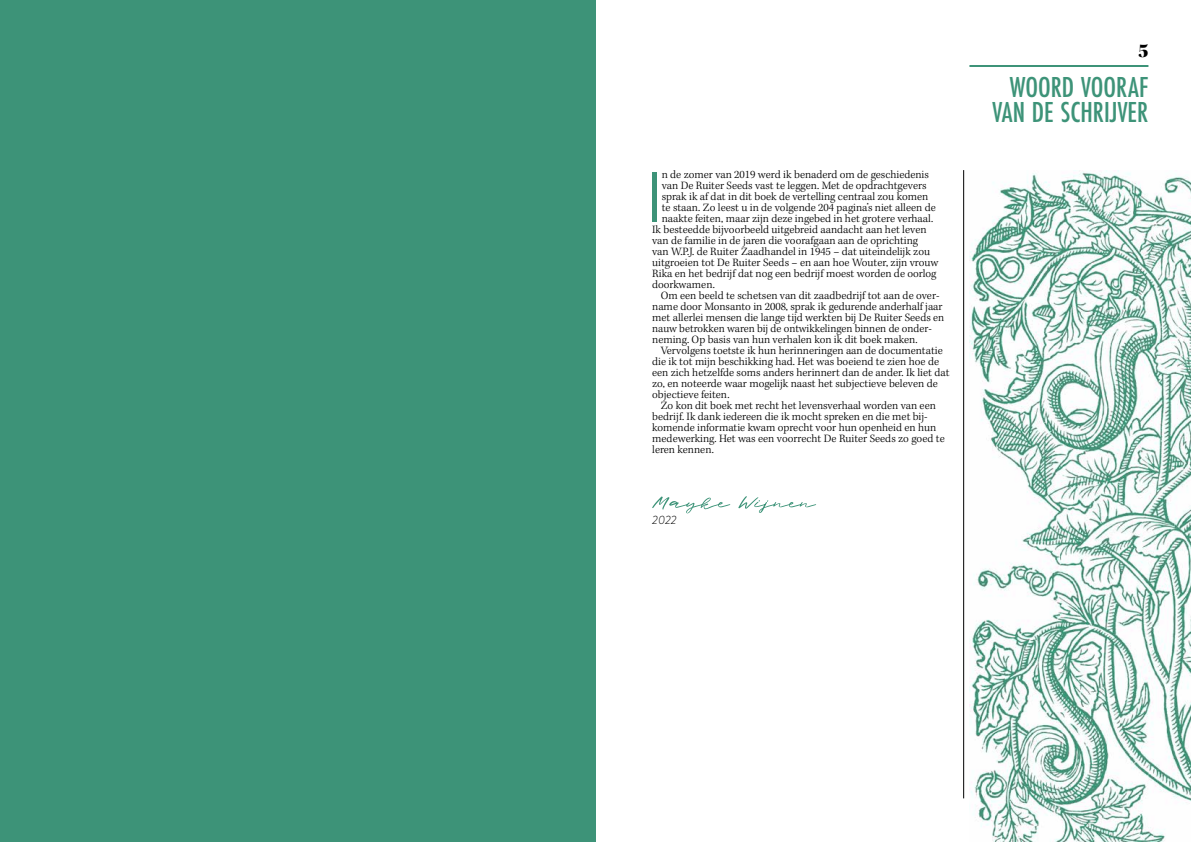
<style>
.page{position:relative;width:1191px;height:842px;background:#fff}
.page>*{position:absolute;margin:0;border:0;box-sizing:border-box;transform-origin:0 0}
.t1{font:300 condensed 70px "Futura BT";color:#3d9378}
.t2{font:500 30px/25px "Futura PT Cond";color:#3d9378;text-align:center}
.t3{font:20px "Kepler Std Black Disp";color:#000}
.t4{font:italic 300 12px "Brandon Grotesque";color:#000}
.t5{font:300 11.5px "Kepler Std";color:#000}
</style>
<div class="page">
<hr style="left:969px;top:65px;width:179px;height:2px;background:#3d9378">
<hr style="left:963px;top:170px;width:1px;height:628px;background:#000">
<svg style="left:652px;top:496px;width:164px;height:17px"></svg>
<div style="left:0;top:0;width:595px;height:842px;background:#3d9378"></div>
<img style="left:969px;top:170px;width:222px;height:672px">
<h1 class="t1" style="left:647px;top:155px;width:16px">I</h1>
<p class="t5" style="left:661px;top:168px;width:269px">n de zomer van 2019 werd ik benaderd om de geschiedenis</p>
<p class="t5" style="left:661px;top:179px;width:266px">van De Ruiter Seeds vast te leggen. Met de opdrachtgevers</p>
<p class="t5" style="left:661px;top:190px;width:268px">sprak ik af dat in dit boek de vertelling centraal zou komen</p>
<p class="t5" style="left:661px;top:201px;width:275px">te staan. Zo leest u in de volgende 204 pagina’s niet alleen de</p>
<p class="t5" style="left:661px;top:212px;width:273px">naakte feiten, maar zijn deze ingebed in het grotere verhaal.</p>
<p class="t5" style="left:652px;top:223px;width:276px">Ik besteedde bijvoorbeeld uitgebreid aandacht aan het leven</p>
<p class="t5" style="left:652px;top:234px;width:267px">van de familie in de jaren die voorafgaan aan de oprichting</p>
<p class="t5" style="left:652px;top:245px;width:279px">van W.P.J. de Ruiter Zaadhandel in 1945 – dat uiteindelijk zou</p>
<p class="t5" style="left:652px;top:256px;width:288px">uitgroeien tot De Ruiter Seeds – en aan hoe Wouter, zijn vrouw</p>
<p class="t5" style="left:652px;top:267px;width:286px">Rika en het bedrijf dat nog een bedrijf moest worden de oorlog</p>
<p class="t5" style="left:652px;top:278px;width:64px">doorkwamen.</p>
<p class="t5" style="left:660px;top:289px;width:280px">Om een beeld te schetsen van dit zaadbedrijf tot aan de over-</p>
<p class="t5" style="left:652px;top:300px;width:292px">name door Monsanto in 2008, sprak ik gedurende anderhalf jaar</p>
<p class="t5" style="left:652px;top:311px;width:293px">met allerlei mensen die lange tijd werkten bij De Ruiter Seeds en</p>
<p class="t5" style="left:652px;top:322px;width:279px">nauw betrokken waren bij de ontwikkelingen binnen de onder--</p>
<p class="t5" style="left:652px;top:333px;width:267px">neming. Op basis van hun verhalen kon ik dit boek maken.</p>
<p class="t5" style="left:660px;top:344px;width:284px">Vervolgens toetste ik hun herinneringen aan de documentatie</p>
<p class="t5" style="left:652px;top:355px;width:288px">die ik tot mijn beschikking had. Het was boeiend te zien hoe de</p>
<p class="t5" style="left:652px;top:366px;width:299px">een zich hetzelfde soms anders herinnert dan de ander. Ik liet dat</p>
<p class="t5" style="left:652px;top:377px;width:287px">zo, en noteerde waar mogelijk naast het subjectieve beleven de</p>
<p class="t5" style="left:652px;top:388px;width:79px">objectieve feiten.</p>
<p class="t5" style="left:660px;top:399px;width:277px">Zo kon dit boek met recht het levensverhaal worden van een</p>
<p class="t5" style="left:652px;top:410px;width:277px">bedrijf. Ik dank iedereen die ik mocht spreken en die met bij-</p>
<p class="t5" style="left:652px;top:421px;width:285px">komende informatie kwam oprecht voor hun openheid en hun</p>
<p class="t5" style="left:652px;top:432px;width:294px">medewerking. Het was een voorrecht De Ruiter Seeds zo goed te</p>
<p class="t5" style="left:652px;top:443px;width:63px">leren kennen.</p>
<p class="t4" style="left:652px;top:512px;width:26px">2022</p>
<h3 class="t3" style="left:1138px;top:39px;width:12px">5</h3>
<h2 class="t2" style="left:992px;top:74px;width:157px">WOORD VOORAF<br>VAN DE SCHRIJVER</h2>
</div>
